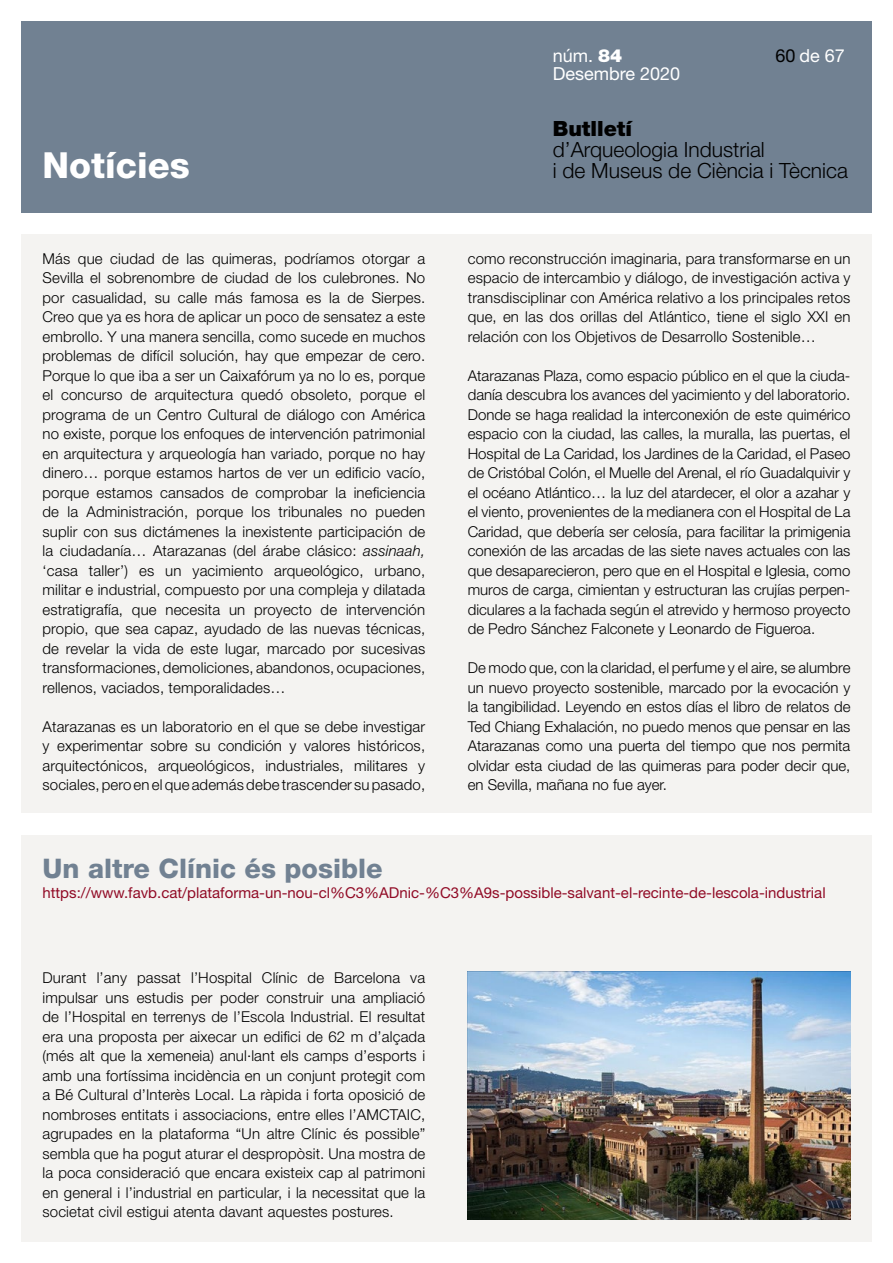
<style>
.page{position:relative;width:893px;height:1263px;background:#fff}
.page>*{position:absolute;margin:0;border:0;box-sizing:border-box;transform-origin:0 0}
.t1{font:800 36px "Helvetica Neue LT Std";color:#fff}
.Titols_noticies{font:800 27px "Helvetica Neue LT Std";color:#718192}
.t2{font:300 21px/21px "Helvetica Neue LT Std";color:#000}
.t3{font:900 21px "Helvetica Neue LT Std";color:#000}
.t4{font:18px "Helvetica Neue LT Std";color:#fff}
.Texte{font:300 15px/19.5px "Helvetica Neue LT Std";letter-spacing:.01em;color:#000;text-align:justify}
.t5{font:15px "Helvetica Neue LT Std";color:#910b26}
.s1{font-style:italic}
.s2{font-weight:900}
.s3{color:#000}
</style>
<div class="page">
<div style="left:21px;top:21px;width:851px;height:192px;background:#718192"></div>
<div style="left:21px;top:234px;width:851px;height:578px;background:#f4f3f1"></div>
<div style="left:21px;top:836px;width:851px;height:406px;background:#f4f3f1"></div>
<img style="left:468px;top:971px;width:382px;height:249px">
<h1 class="t1" style="left:43px;top:143px;width:149px">Notícies</h1>
<p class="Texte" style="left:43px;top:248px;width:384px">Más que ciudad de las quimeras, podríamos otorgar a Sevilla el sobrenombre de ciudad de los culebrones. No por casualidad, su calle más famosa es la de Sierpes.<br>Creo que ya es hora de aplicar un poco de sensatez a este embrollo. Y una manera sencilla, como sucede en muchos problemas de difícil solución, hay que empezar de cero.<br>Porque lo que iba a ser un Caixafórum ya no lo es, porque el concurso de arquitectura quedó obsoleto, porque el programa de un Centro Cultural de diálogo con América no existe, porque los enfoques de intervención patrimonial en arquitectura y arqueología han variado, porque no hay dinero… porque estamos hartos de ver un edificio vacío, porque estamos cansados de comprobar la ineficiencia de la Administración, porque los tribunales no pueden suplir con sus dictámenes la inexistente participación de la ciudadanía… Atarazanas (del árabe clásico: <span class="s1">assinaah, </span>‘casa taller’) es un yacimiento arqueológico, urbano, militar e industrial, compuesto por una compleja y dilatada estratigrafía, que necesita un proyecto de intervención propio, que sea capaz, ayudado de las nuevas técnicas, de revelar la vida de este lugar, marcado por sucesivas transformaciones, demoliciones, abandonos, ocupaciones, rellenos, vaciados, temporalidades…</p>
<p class="Texte" style="left:43px;top:716px;width:384px">Atarazanas es un laboratorio en el que se debe investigar y experimentar sobre su condición y valores históricos, arquitectónicos, arqueológicos, industriales, militares y sociales, pero en el que además debe trascender su pasado,</p>
<p class="t4" style="left:553px;top:45px;width:71px">núm. <span class="s2">84</span></p>
<p class="t4" style="left:775px;top:45px;width:71px"><span class="s3">60</span> de 67</p>
<p class="t4" style="left:553px;top:63px;width:129px">Desembre 2020</p>
<h3 class="t3" style="left:553px;top:116px;width:81px">Butlletí</h3>
<h3 class="t2" style="left:553px;top:139px;width:297px">d’Arqueologia Industrial<br>i de Museus de Ciència i Tècnica</h3>
<p class="Texte" style="left:468px;top:248px;width:384px">como reconstrucción imaginaria, para transformarse en un espacio de intercambio y diálogo, de investigación activa y transdisciplinar con América relativo a los principales retos que, en las dos orillas del Atlántico, tiene el siglo XXI en relación con los Objetivos de Desarrollo Sostenible…</p>
<p class="Texte" style="left:468px;top:365px;width:384px">Atarazanas Plaza, como espacio público en el que la ciuda&shy;danía descubra los avances del yacimiento y del laboratorio.<br>Donde se haga realidad la interconexión de este quimérico espacio con la ciudad, las calles, la muralla, las puertas, el Hospital de La Caridad, los Jardines de la Caridad, el Paseo de Cristóbal Colón, el Muelle del Arenal, el río Guadalquivir y el océano Atlántico… la luz del atardecer, el olor a azahar y el viento, provenientes de la medianera con el Hospital de La Caridad, que debería ser celosía, para facilitar la primigenia conexión de las arcadas de las siete naves actuales con las que desaparecieron, pero que en el Hospital e Iglesia, como muros de carga, cimientan y estructuran las crujías perpen&shy;diculares a la fachada según el atrevido y hermoso proyecto de Pedro Sánchez Falconete y Leonardo de Figueroa.</p>
<p class="Texte" style="left:468px;top:658px;width:384px">De modo que, con la claridad, el perfume y el aire, se alumbre un nuevo proyecto sostenible, marcado por la evocación y la tangibilidad. Leyendo en estos días el libro de relatos de Ted Chiang Exhalación, no puedo menos que pensar en las Atarazanas como una puerta del tiempo que nos permita olvidar esta ciudad de las quimeras para poder decir que, en Sevilla, mañana no fue ayer.</p>
<p class="Titols_noticies" style="left:43px;top:852px;width:342px">Un altre Clínic és posible</p>
<p class="t5" style="left:43px;top:883px;width:785px">https://www.favb.cat/plataforma-un-nou-cl%C3%ADnic-%C3%A9s-possible-salvant-el-recinte-de-lescola-industrial</p>
<p class="Texte" style="left:43px;top:968px;width:384px">Durant l’any passat l’Hospital Clínic de Barcelona va impulsar uns estudis per poder construir una ampliació de l’Hospital en terrenys de l’Escola Industrial. El resultat era una proposta per aixecar un edifici de 62 m d’alçada (més alt que la xemeneia) anul·lant els camps d’esports i amb una fortíssima incidència en un conjunt protegit com a Bé Cultural d’Interès Local. La ràpida i forta oposició de nombroses entitats i associacions, entre elles l’AMCTAIC, agrupades en la plataforma “Un altre Clínic és possible” sembla que ha pogut aturar el despropòsit. Una mostra de la poca consideració que encara existeix cap al patrimoni en general i l’industrial en particular, i la necessitat que la societat civil estigui atenta davant aquestes postures.</p>
</div>
